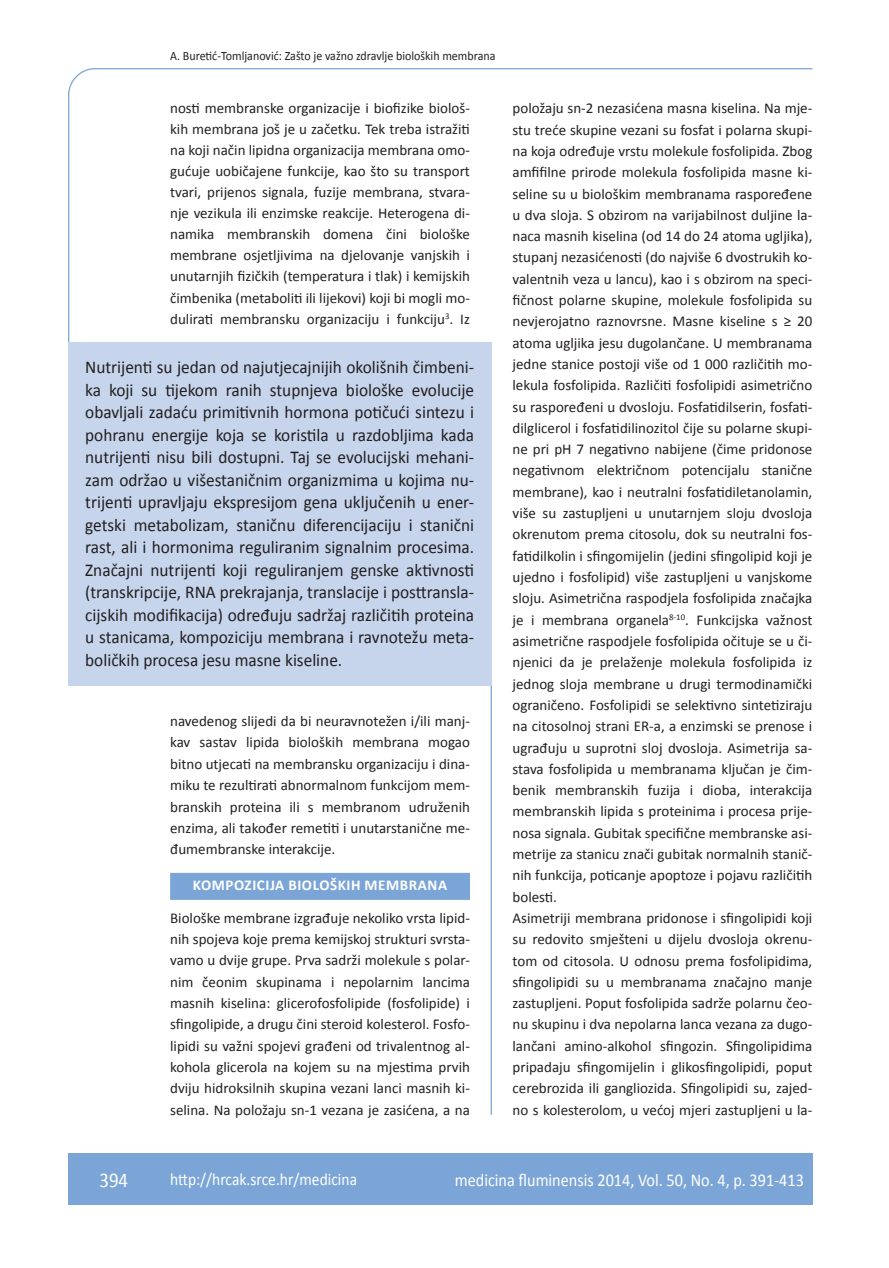
<style>
.page{position:relative;width:889px;height:1268px;background:#fff}
.page>*{position:absolute;margin:0;border:0;box-sizing:border-box;transform-origin:0 0}
.t1{font:21px "Calibri";color:#fff;scale:.9 1}
.t2{font:18px/22.5px "Calibri";color:#231f20;text-align:justify;scale:.96 1}
.t3{font:18px "Calibri";color:#fff;scale:.9 1}
.t4{font:17.25px "Calibri";color:#fff;scale:.9 1}
.t5{font:15px/21.3px "Calibri";color:#231f20;text-align:justify}
.t6{font:700 15px "Calibri";letter-spacing:.04em;color:#fff}
.t7{font:12.75px "Calibri";color:#231f20;scale:.94 1}
</style>
<div class="page">
<svg style="left:68px;top:68px;width:745px;height:275px"></svg>
<hr style="left:490px;top:685px;width:2px;height:429px;background:#7ca5d7">
<div style="left:68px;top:1152px;width:744px;height:51px;background:#7ca5d7"></div>
<div style="left:68px;top:342px;width:423px;height:343px;background:#c6d5ec"></div>
<div style="left:170px;top:872px;width:300px;height:27px;background:#7ca5d7"></div>
<p class="t7" style="left:170px;top:47px;width:348px">A. Buretić-Tomljanović: Zašto je važno zdravlje bioloških membrana</p>
<p class="t5" style="left:170px;top:97px;width:301px">nosti membranske organizacije i biofizike biološ&shy;kih membrana još je u začetku. Tek treba istražiti na koji način lipidna organizacija membrana omo&shy;gućuje uobičajene funkcije, kao što su transport tvari, prijenos signala, fuzije membrana, stvara&shy;nje vezikula ili enzimske reakcije. Heterogena di&shy;namika membranskih domena čini biološke membrane osjetljivima na djelovanje vanjskih i unutarnjih fizičkih (temperatura i tlak) i kemijskih čimbenika (metaboliti ili lijekovi) koji bi mogli mo&shy;dulirati membransku organizaciju i funkciju<sup>3</sup>. Iz</p>
<p class="t5" style="left:512px;top:97px;width:301px;text-align:left">položaju sn-2 nezasićena masna kiselina. Na mje&shy;stu treće skupine vezani su fosfat i polarna skupi&shy;na koja određuje vrstu molekule fosfolipida. Zbog amfifilne prirode molekula fosfolipida masne ki&shy;seline su u biološkim membranama raspoređene u dva sloja. S obzirom na varijabilnost duljine la&shy;naca masnih kiselina (od 14 do 24 atoma ugljika), stupanj nezasićenosti (do najviše 6 dvostrukih ko&shy;valentnih veza u lancu), kao i s obzirom na speci&shy;fičnost polarne skupine, molekule fosfolipida su nevjerojatno raznovrsne. Masne kiseline s ≥ 20 atoma ugljika jesu dugolančane. U membranama jedne stanice postoji više od 1 000 različitih mo&shy;lekula fosfolipida. Različiti fosfolipidi asimetrično su raspoređeni u dvosloju. Fosfatidilserin, fosfati&shy;dilglicerol i fosfatidilinozitol čije su polarne skupi&shy;ne pri pH 7 negativno nabijene (čime pridonose negativnom električnom potencijalu stanične membrane), kao i neutralni fosfatidiletanolamin, više su zastupljeni u unutarnjem sloju dvosloja okrenutom prema citosolu, dok su neutralni fos&shy;fatidilkolin i sfingomijelin (jedini sfingolipid koji je ujedno i fosfolipid) više zastupljeni u vanjskome sloju. Asimetrična raspodjela fosfolipida značajka je i membrana organela<sup>8-10</sup>. Funkcijska važnost asimetrične raspodjele fosfolipida očituje se u či&shy;njenici da je prelaženje molekula fosfolipida iz jednog sloja membrane u drugi termodinamički ograničeno. Fosfolipidi se selektivno sintetiziraju na citosolnoj strani ER-a, a enzimski se prenose i ugrađuju u suprotni sloj dvosloja. Asimetrija sa&shy;stava fosfolipida u membranama ključan je čim&shy;benik membranskih fuzija i dioba, interakcija membranskih lipida s proteinima i procesa prije&shy;nosa signala. Gubitak specifične membranske asi&shy;metrije za stanicu znači gubitak normalnih stanič&shy;nih funkcija, poticanje apoptoze i pojavu različitih bolesti.<br>Asimetriji membrana pridonose i sfingolipidi koji su redovito smješteni u dijelu dvosloja okrenu&shy;tom od citosola. U odnosu prema fosfolipidima, sfingolipidi su u membranama značajno manje zastupljeni. Poput fosfolipida sadrže polarnu čeo&shy;nu skupinu i dva nepolarna lanca vezana za dugo&shy;lančani amino-alkohol sfingozin. Sfingolipidima pripadaju sfingomijelin i glikosfingolipidi, poput cerebrozida ili gangliozida. Sfingolipidi su, zajed&shy;no s kolesterolom, u većoj mjeri zastupljeni u la-</p>
<p class="t2" style="left:85px;top:355px;width:407px">Nutrijenti su jedan od najutjecajnijih okolišnih čimbeni&shy;ka koji su tijekom ranih stupnjeva biološke evolucije obavljali zadaću primitivnih hormona potičući sintezu i pohranu energije koja se koristila u razdobljima kada nutrijenti nisu bili dostupni. Taj se evolucijski mehani&shy;zam održao u višestaničnim organizmima u kojima nu&shy;trijenti upravljaju ekspresijom gena uključenih u ener&shy;getski metabolizam, staničnu diferencijaciju i stanični rast, ali i hormonima reguliranim signalnim procesima.<br>Značajni nutrijenti koji reguliranjem genske aktivnosti (transkripcije, RNA prekrajanja, translacije i posttransla&shy;cijskih modifikacija) određuju sadržaj različitih proteina u stanicama, kompoziciju membrana i ravnotežu meta&shy;boličkih procesa jesu masne kiseline.</p>
<p class="t5" style="left:170px;top:709px;width:301px">navedenog slijedi da bi neuravnotežen i/ili manj&shy;kav sastav lipida bioloških membrana mogao bitno utjecati na membransku organizaciju i dina&shy;miku te rezultirati abnormalnom funkcijom mem&shy;branskih proteina ili s membranom udruženih enzima, ali također remetiti i unutarstanične me&shy;đumembranske interakcije.</p>
<p class="t6" style="left:193px;top:875px;width:256px">KOMPOZICIJA BIOLOŠKIH MEMBRANA</p>
<p class="t5" style="left:170px;top:906px;width:301px">Biološke membrane izgrađuje nekoliko vrsta lipid&shy;nih spojeva koje prema kemijskoj strukturi svrsta&shy;vamo u dvije grupe. Prva sadrži molekule s polar&shy;nim čeonim skupinama i nepolarnim lancima masnih kiselina: glicerofosfolipide (fosfolipide) i sfingolipide, a drugu čini steroid kolesterol. Fosfo&shy;lipidi su važni spojevi građeni od trivalentnog al&shy;kohola glicerola na kojem su na mjestima prvih dviju hidroksilnih skupina vezani lanci masnih ki&shy;selina. Na položaju sn-1 vezana je zasićena, a na</p>
<h1 class="t1" style="left:99px;top:1166px;width:33px">394</h1>
<p class="t4" style="left:170px;top:1167px;width:209px">http://hrcak.srce.hr/medicina</p>
<p class="t3" style="left:455px;top:1168px;width:389px">medicina fluminensis 2014, Vol. 50, No. 4, p. 391-413</p>
</div>
